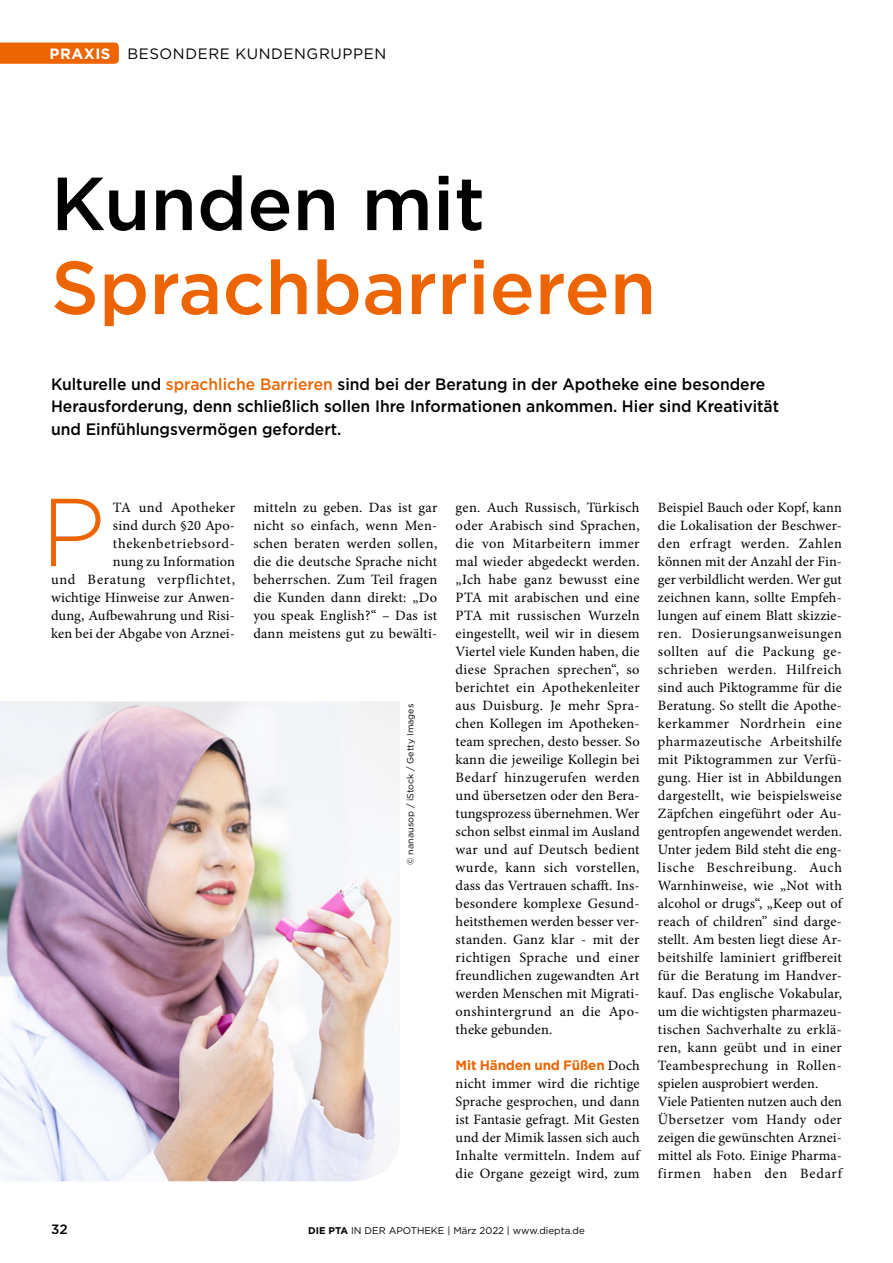
<style>
.page{position:relative;width:893px;height:1263px;background:#fff}
.page>*{position:absolute;margin:0;border:0;box-sizing:border-box;transform-origin:0 0}
.t1{font:300 96.15px "Gotham";color:#ec6502}
.t2{font:500 75px "Gotham";color:#ec6502}
.t3{font:500 75px "Gotham";color:#000}
.t4{font:500 16.5px/22.5px "Gotham";color:#000;scale:.95 1}
.t5{font:15px "Gotham";letter-spacing:.04em;color:#000}
.t6{font:700 15px "Gotham";letter-spacing:.04em;color:#fff}
.t7{font:14.25px/18px "Minion Pro";letter-spacing:.015em;color:#000;text-align:justify}
.t8{font:700 13.5px "Gotham";letter-spacing:-.015em;color:#ec6502}
.t9{font:500 13.5px "Gotham";color:#000}
.t10{font:9.75px "Gotham";color:#000}
.t11{font:9px "Gotham";color:#000}
.s1{color:#ec6502}
.s2{font-family:"Minion Pro";font-weight:400;font-size:14.25px;color:#000}
.s3{font-weight:700}
</style>
<div class="page">
<div style="left:0;top:43px;width:119px;height:21px;background:#ec6502"></div>
<img style="left:0;top:702px;width:400px;height:479px">
<p class="t6" style="left:50px;top:44px;width:63px">PRAXIS</p>
<p class="t5" style="left:127px;top:44px;width:260px">BESONDERE KUNDENGRUPPEN</p>
<h2 class="t3" style="left:51px;top:154px;width:436px">Kunden mit</h2>
<h2 class="t2" style="left:51px;top:238px;width:607px">Sprachbarrieren</h2>
<p class="t4" style="left:51px;top:372px;width:768px">Kulturelle und <span class="s1">sprachliche Barrieren</span> sind bei der Beratung in der Apotheke eine besondere<br>Herausforderung, denn schließlich sollen Ihre Informationen ankommen. Hier sind Kreativität und Einfühlungsvermögen gefordert.</p>
<h1 class="t1" style="left:41px;top:471px;width:66px">P</h1>
<p class="t7" style="left:51px;top:499px;width:186px;text-align:right">TA und Apotheker<br>sind durch §20 Apo&shy;thekenbetriebsord-<br>nung zu Information<br>und Beratung verpflichtet, wichtige Hinweise zur Anwen&shy;dung, Aufbewahrung und Risi&shy;ken bei der Abgabe von Arznei-</p>
<p class="t7" style="left:253px;top:499px;width:186px">mitteln zu geben. Das ist gar nicht so einfach, wenn Men&shy;schen beraten werden sollen, die die deutsche Sprache nicht beherrschen. Zum Teil fragen die Kunden dann direkt: „Do you speak English?“ – Das ist dann meistens gut zu bewälti-</p>
<p class="t7" style="left:456px;top:499px;width:186px">gen. Auch Russisch, Türkisch oder Arabisch sind Sprachen, die von Mitarbeitern immer mal wieder abgedeckt werden. „Ich habe ganz bewusst eine PTA mit arabischen und eine PTA mit russischen Wurzeln eingestellt, weil wir in diesem Viertel viele Kunden haben, die diese Sprachen sprechen“, so berichtet ein Apothekenleiter aus Duisburg. Je mehr Spra&shy;chen Kollegen im Apotheken&shy;team sprechen, desto besser. So kann die jeweilige Kollegin bei Bedarf hinzugerufen werden und übersetzen oder den Bera&shy;tungsprozess übernehmen. Wer schon selbst einmal im Ausland war und auf Deutsch bedient wurde, kann sich vorstellen, dass das Vertrauen schafft. Ins&shy;besondere komplexe Gesund&shy;heitsthemen werden besser ver&shy;standen. Ganz klar - mit der richtigen Sprache und einer freundlichen zugewandten Art werden Menschen mit Migrati&shy;onshintergrund an die Apo&shy;theke gebunden.</p>
<p class="t8" style="left:456px;top:1056px;width:186px">Mit Händen und Füßen <span class="s2">Doch</span></p>
<p class="t7" style="left:456px;top:1075px;width:186px">nicht immer wird die richtige Sprache gesprochen, und dann ist Fantasie gefragt. Mit Gesten und der Mimik lassen sich auch Inhalte vermitteln. Indem auf die Organe gezeigt wird, zum</p>
<p class="t11" style="left:405px;top:865px;width:162px;rotate:-90deg">© nanausop / iStock / Getty Images</p>
<p class="t9" style="left:51px;top:1220px;width:18px">32</p>
<p class="t10" style="left:308px;top:1224px;width:278px"><span class="s3">DIE PTA</span> IN DER APOTHEKE | März 2022 | www.diepta.de</p>
<p class="t7" style="left:658px;top:499px;width:186px;text-align:left">Beispiel Bauch oder Kopf, kann die Lokalisation der Beschwer&shy;den erfragt werden. Zahlen können mit der Anzahl der Fin&shy;ger verbildlicht werden. Wer gut zeichnen kann, sollte Empfeh&shy;lungen auf einem Blatt skizzie&shy;ren. Dosierungsanweisungen sollten auf die Packung ge&shy;schrieben werden. Hilfreich sind auch Piktogramme für die<br>Beratung. So stellt die Apothe&shy;kerkammer Nordrhein eine pharmazeutische Arbeitshilfe mit Piktogrammen zur Verfü&shy;gung. Hier ist in Abbildungen dargestellt, wie beispielsweise<br>Zäpfchen eingeführt oder Au&shy;gentropfen angewendet werden.<br>Unter jedem Bild steht die eng&shy;lische Beschreibung. Auch<br>Warnhinweise, wie „Not with alcohol or drugs“, „Keep out of reach of children” sind darge&shy;stellt. Am besten liegt diese Ar&shy;beitshilfe laminiert griffbereit für die Beratung im Handver&shy;kauf. Das englische Vokabular, um die wichtigsten pharmazeu&shy;tischen Sachverhalte zu erklä&shy;ren, kann geübt und in einer<br>Teambesprechung in Rollen&shy;spielen ausprobiert werden.<br>Viele Patienten nutzen auch den<br>Übersetzer vom Handy oder zeigen die gewünschten Arznei&shy;mittel als Foto. Einige Pharma&shy;firmen haben den Bedarf</p>
</div>
